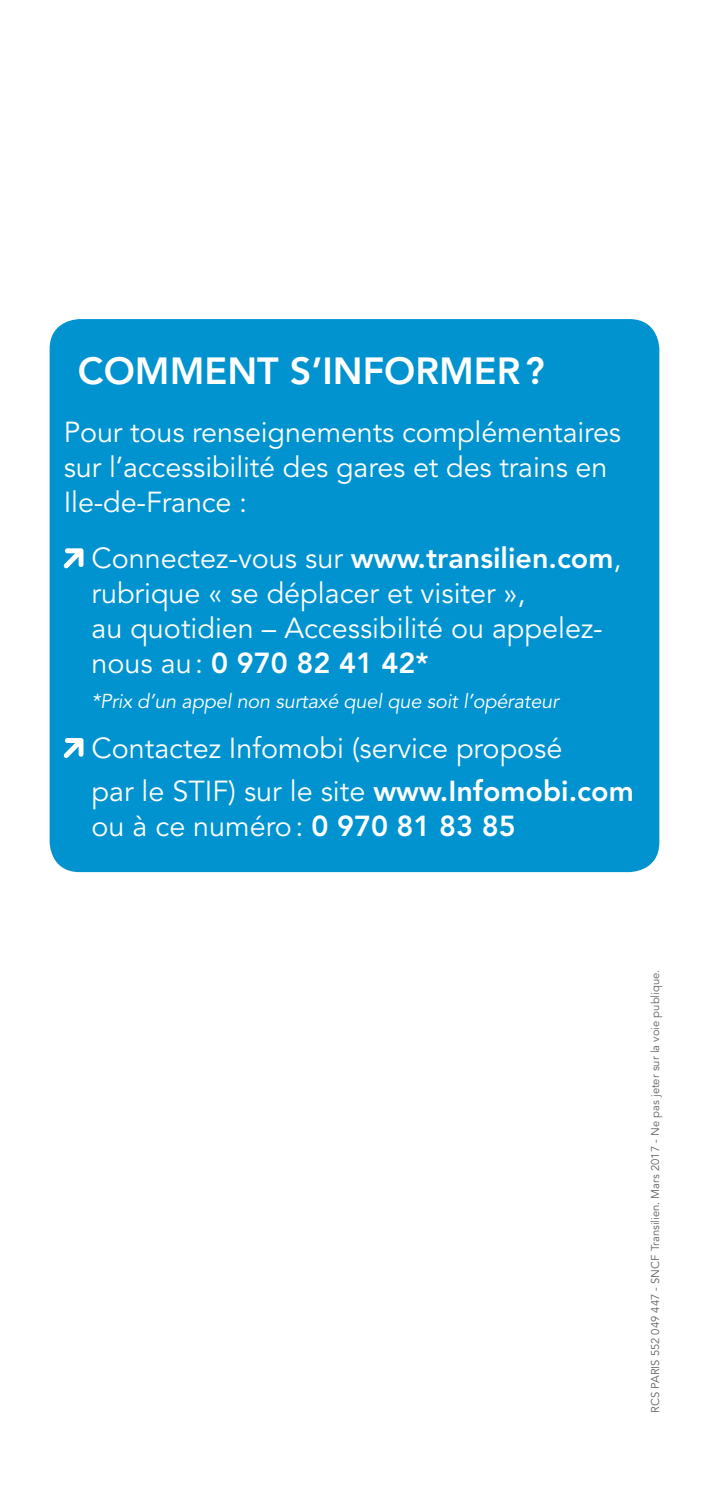
<style>
.page{position:relative;width:709px;height:1489px;background:#fff}
.page>*{position:absolute;margin:0;border:0;box-sizing:border-box;transform-origin:0 0}
.t1{font:800 37.5px "Avenir LT Std";color:#fff}
.t2{font:28.75px/35px "Avenir LT Std";color:#fff}
.t3{font:italic 20px "Avenir LT Std";letter-spacing:-.01em;color:#fff}
.t4{font:11.25px "Avenir LT Std";color:#636466}
.s1{font-weight:800}
</style>
<div class="page">
<div style="left:50px;top:319px;width:609px;height:553px;background:#0093d0;border-radius:30px"></div>
<svg style="left:64px;top:548px;width:19px;height:20px"></svg>
<svg style="left:64px;top:738px;width:19px;height:20px"></svg>
<h1 class="t1" style="left:78px;top:349px;width:468px">COMMENT S’INFORMER?</h1>
<p class="t2" style="left:64px;top:415px;width:559px">Pour tous renseignements complémentaires sur l’accessibilité des gares et des trains en<br>Ile-de-France :</p>
<p class="t2" style="left:91px;top:541px;width:531px">Connectez-vous sur <span class="s1">www.transilien.com</span>, rubrique « se déplacer et visiter »,<br>au quotidien – Accessibilité ou appelez&shy;nous au: <span class="s1">0 970 82 41 42*</span></p>
<p class="t3" style="left:91px;top:690px;width:469px">*Prix d’un appel non surtaxé quel que soit l’opérateur</p>
<p class="t2" style="left:91px;top:727px;width:543px;line-height:42.5px">Contactez Infomobi (service proposé<br>par le STIF) sur le site <span class="s1">www.Infomobi.com</span></p>
<p class="t2" style="left:91px;top:808px;width:426px">ou à ce numéro: <span class="s1">0 970 81 83 85</span></p>
<p class="t4" style="left:648px;top:1412px;width:444px;rotate:-90deg">RCS PARIS 552 049 447 - SNCF Transilien. Mars 2017 - Ne pas jeter sur la voie publique.</p>
</div>
